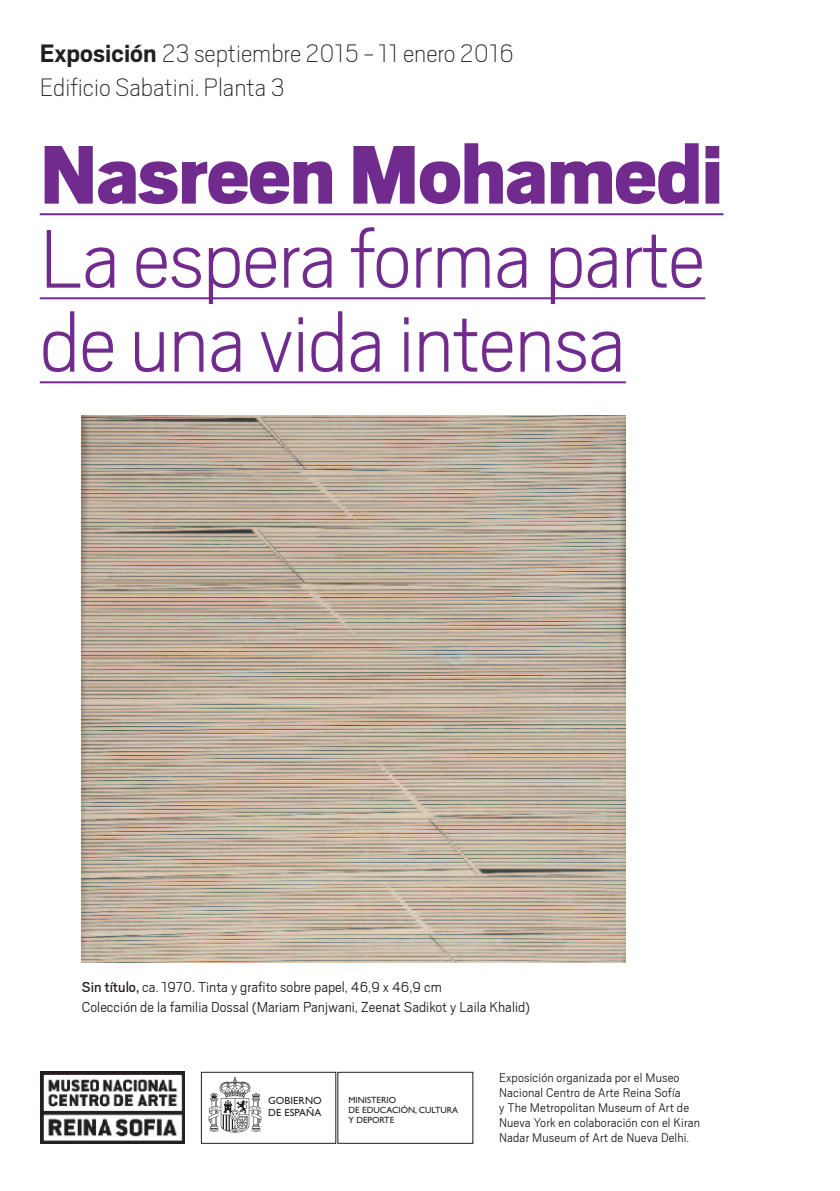
<style>
.page{position:relative;width:840px;height:1191px;background:#fff}
.page>*{position:absolute;margin:0;border:0;box-sizing:border-box;transform-origin:0 0}
.t1{font:200 92px/84px "Scout";letter-spacing:-.015em;color:#712a8d}
.t2{font:900 92px "Scout";letter-spacing:-.015em;color:#712a8d}
.t3{font:100 28px/33.6px "Scout";color:#231f20}
.t4{font:300 16px/20px "Scout";color:#231f20}
.t5{font:300 14px/15px "Scout";letter-spacing:.01em;color:#231f20}
.t6{font:10.4px/12px "Gill Sans";letter-spacing:.01em;color:#231f20}
.t7{font:9px/10.4px "Gill Sans";color:#231f20}
.s1{font-weight:700}
.s2{font-weight:400}
</style>
<div class="page">
<img style="left:40px;top:1071px;width:145px;height:72px">
<div style="left:201px;top:1071px;width:135px;height:72px;border:1px solid #231f20"></div>
<img style="left:208px;top:1077px;width:54px;height:56px">
<div style="left:337px;top:1071px;width:136px;height:72px;border:1px solid #231f20"></div>
<hr style="left:40px;top:213px;width:683px;height:2px;background:#712a8d">
<hr style="left:40px;top:297px;width:664px;height:2px;background:#712a8d">
<hr style="left:40px;top:381px;width:585px;height:2px;background:#712a8d">
<img style="left:81px;top:415px;width:544px;height:547px">
<h2 class="t3" style="left:40px;top:39px;width:475px"><span class="s1">Exposición</span> 23 septiembre 2015 -11enero 2016<br>Edificio Sabatini. Planta 3</h2>
<h1 class="t2" style="left:40px;top:146px;width:685px">NasreenMohamedi</h1>
<h1 class="t1" style="left:40px;top:225px;width:666px">La espera forma parte de una vida intensa</h1>
<p class="t4" style="left:82px;top:978px;width:449px"><span class="s2">Sin título,</span> ca. 1970. Tinta y grafito sobre papel, 46,9 x 46,9 cm<br>Colección de la familia Dossal (Mariam Panjwani, Zeenat Sadikot y Laila Khalid)</p>
<p class="t6" style="left:268px;top:1094px;width:55px">GOBIERNO<br>DE ESPAÑA</p>
<p class="t7" style="left:348px;top:1094px;width:111px">MINISTERIO<br>DE EDUCACIÓN, CULTURA<br>Y DEPORTE</p>
<p class="t5" style="left:499px;top:1071px;width:202px">Exposición organizada por el Museo Nacional Centro de Arte Reina Sofía<br>y The Metropolitan Museum of Art de Nueva York en colaboración con el Kiran Nadar Museum of Art de Nueva Delhi.</p>
</div>
